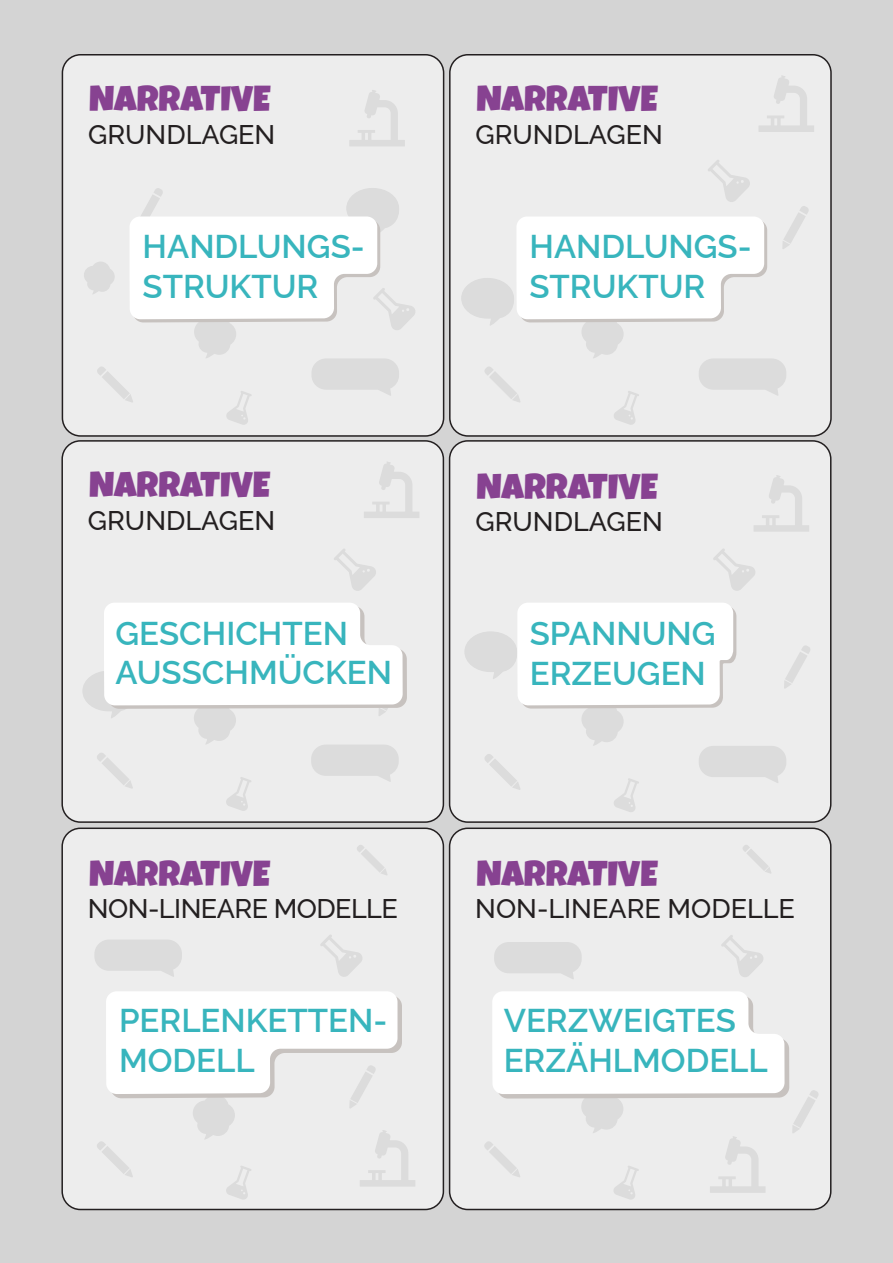
<style>
.page{position:relative;width:893px;height:1263px;background:#d4d4d4}
.page>*{position:absolute;margin:0;border:0;box-sizing:border-box;transform-origin:0 0}
.t1{font:36px "Luckiest Guy";color:#874291}
.t2{font:600 33px/39.6px "Raleway";color:#38b5bd}
.t3{font:500 27px "Raleway";color:#231f20}
.t4{font:500 27px "Raleway";letter-spacing:-.02em;color:#231f20}
</style>
<div class="page">
<div style="left:62px;top:441px;width:381px;height:381px;background:#ededed;border-radius:18px"></div>
<div style="left:61px;top:440px;width:383px;height:383px;border:2px solid #231f20;border-radius:18px"></div>
<div style="left:450px;top:441px;width:381px;height:381px;background:#ededed;border-radius:18px"></div>
<div style="left:449px;top:440px;width:382px;height:383px;border:2px solid #231f20;border-radius:18px"></div>
<div style="left:62px;top:828px;width:381px;height:381px;background:#ededed;border-radius:18px"></div>
<div style="left:61px;top:827px;width:383px;height:383px;border:2px solid #231f20;border-radius:18px"></div>
<div style="left:450px;top:828px;width:381px;height:381px;background:#ededed;border-radius:18px"></div>
<div style="left:449px;top:827px;width:382px;height:383px;border:2px solid #231f20;border-radius:18px"></div>
<div style="left:62px;top:55px;width:382px;height:381px;background:#ededed;border-radius:18px"></div>
<div style="left:62px;top:54px;width:382px;height:383px;border:2px solid #231f20;border-radius:18px"></div>
<div style="left:450px;top:55px;width:381px;height:381px;background:#ededed;border-radius:18px"></div>
<div style="left:449px;top:54px;width:383px;height:383px;border:2px solid #231f20;border-radius:18px"></div>
<svg style="left:713px;top:549px;width:42px;height:42px"></svg>
<svg style="left:349px;top:90px;width:56px;height:56px"></svg>
<svg style="left:759px;top:76px;width:55px;height:56px"></svg>
<svg style="left:754px;top:475px;width:55px;height:57px"></svg>
<svg style="left:320px;top:935px;width:42px;height:42px"></svg>
<svg style="left:721px;top:935px;width:42px;height:42px"></svg>
<svg style="left:94px;top:940px;width:88px;height:37px"></svg>
<svg style="left:494px;top:942px;width:88px;height:37px"></svg>
<svg style="left:97px;top:991px;width:318px;height:208px"></svg>
<svg style="left:334px;top:549px;width:42px;height:42px"></svg>
<svg style="left:364px;top:462px;width:55px;height:56px"></svg>
<svg style="left:84px;top:188px;width:331px;height:237px"></svg>
<svg style="left:82px;top:603px;width:325px;height:208px"></svg>
<svg style="left:484px;top:991px;width:334px;height:209px"></svg>
<svg style="left:464px;top:603px;width:346px;height:209px"></svg>
<svg style="left:461px;top:160px;width:348px;height:265px"></svg>
<svg style="left:357px;top:845px;width:30px;height:30px"></svg>
<svg style="left:743px;top:845px;width:28px;height:29px"></svg>
<p class="t1" style="left:89px;top:75px;width:183px">NARRATIVE</p>
<p class="t3" style="left:88px;top:112px;width:189px">GRUNDLAGEN</p>
<p class="t2" style="left:143px;top:223px;width:224px">HANDLUNGS-<br>STRUKTUR</p>
<p class="t1" style="left:89px;top:461px;width:183px">NARRATIVE</p>
<p class="t3" style="left:88px;top:499px;width:189px">GRUNDLAGEN</p>
<p class="t1" style="left:477px;top:75px;width:183px">NARRATIVE</p>
<p class="t3" style="left:476px;top:112px;width:189px">GRUNDLAGEN</p>
<p class="t2" style="left:529px;top:223px;width:224px">HANDLUNGS-<br>STRUKTUR</p>
<p class="t1" style="left:477px;top:463px;width:183px">NARRATIVE</p>
<p class="t3" style="left:476px;top:500px;width:189px">GRUNDLAGEN</p>
<p class="t2" style="left:115px;top:610px;width:278px">GESCHICHTEN<br>AUSSCHMÜCKEN</p>
<p class="t2" style="left:530px;top:610px;width:187px">SPANNUNG<br>ERZEUGEN</p>
<p class="t1" style="left:89px;top:850px;width:183px">NARRATIVE</p>
<p class="t1" style="left:476px;top:850px;width:183px">NARRATIVE</p>
<p class="t3" style="left:475px;top:887px;width:321px">NON-LINEARE MODELLE</p>
<p class="t4" style="left:88px;top:887px;width:311px">NON-LINEARE MODELLE</p>
<p class="t2" style="left:119px;top:997px;width:270px">PERLENKETTEN-<br>MODELL</p>
<p class="t2" style="left:504px;top:997px;width:266px">VERZWEIGTES<br>ERZÄHLMODELL</p>
</div>
